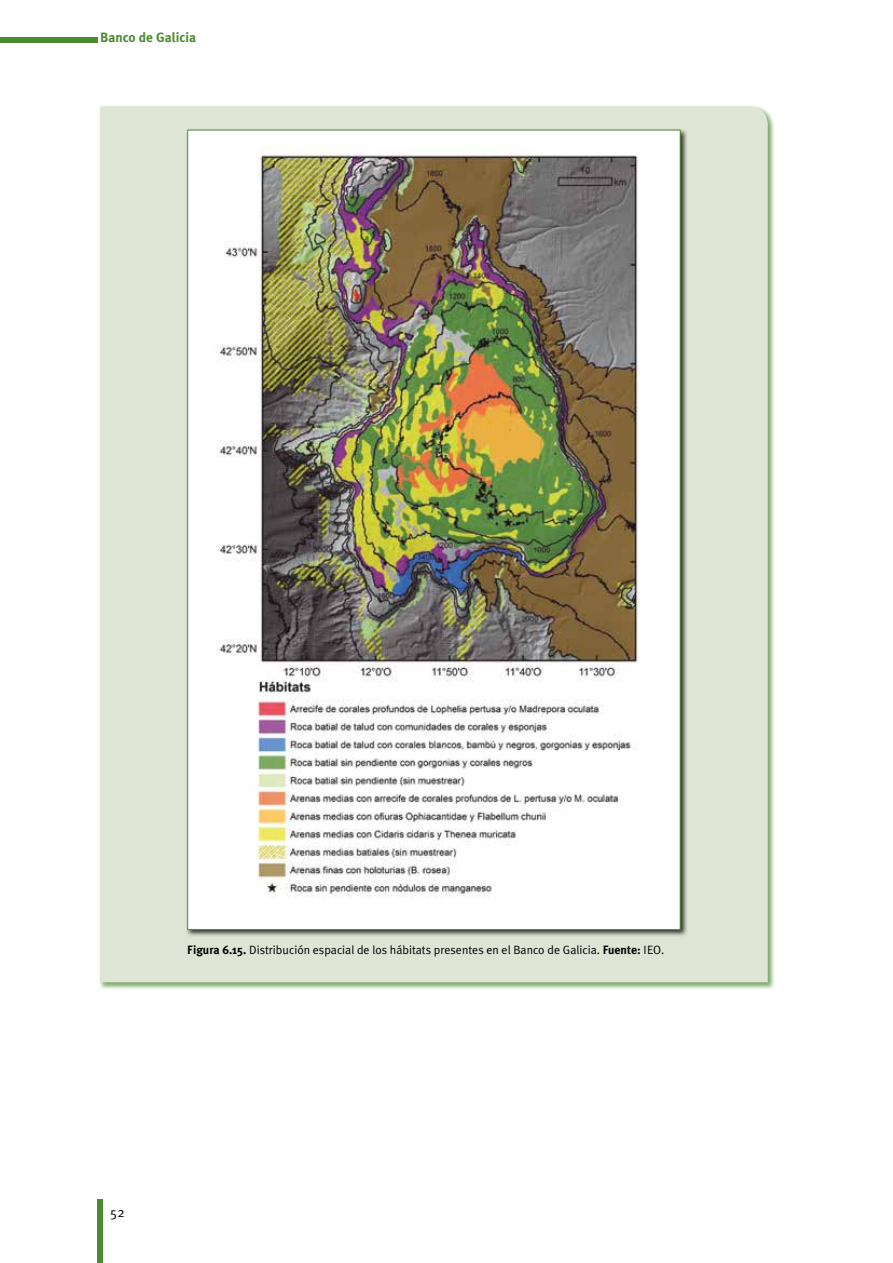
<style>
.page{position:relative;width:893px;height:1263px;background:#fff}
.page>*{position:absolute;margin:0;border:0;box-sizing:border-box;transform-origin:0 0}
.t1{font:700 13.5px "Meta Plus";color:#4c8b32}
.t2{font:13.5px "Meta";color:#000}
.t3{font:12px "Meta Plus Normal";color:#000}
.s1{font-family:"Meta Plus";font-weight:700}
</style>
<div class="page">
<div style="left:98px;top:1199px;width:5px;height:64px;background:#4c8b32"></div>
<div style="left:0;top:37px;width:98px;height:5px;background:#4c8b32"></div>
<div style="left:99px;top:105px;width:676px;height:885px;background:#4c8b32;opacity:.75"></div>
<div style="left:100px;top:106px;width:668px;height:876px;background:#dfe5d4"></div>
<div style="left:186px;top:128px;width:502px;height:809px;background:#000;opacity:.75"></div>
<div style="left:188px;top:130px;width:492px;height:799px;background:#fff"></div>
<img style="left:216px;top:146px;width:423px;height:752px">
<p class="t1" style="left:100px;top:30px;width:98px">Banco de Galicia</p>
<p class="t3" style="left:187px;top:942px;width:479px"><span class="s1">Figura 6.15.</span> Distribución espacial de los hábitats presentes en el Banco de Galicia. <span class="s1">Fuente:</span> IEO.</p>
<p class="t2" style="left:110px;top:1205px;width:16px">52</p>
</div>
